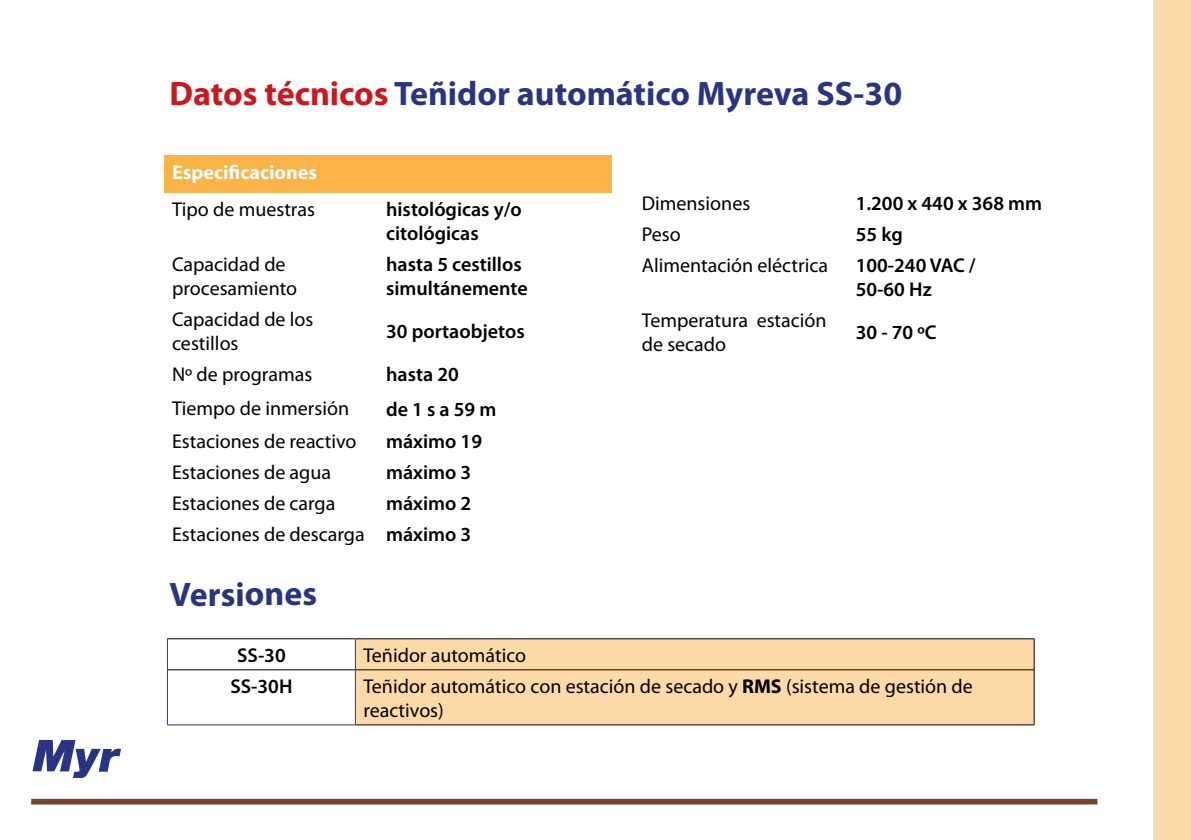
<style>
.page{position:relative;width:1191px;height:840px;background:#fff}
.page>*{position:absolute;margin:0;border:0;box-sizing:border-box;transform-origin:0 0}
.t1{font:700 34px "Myriad Pro";color:#283583}
.t2{font:20px/24px "Myriad Pro";color:#000}
.t3{font:600 20px/24px "Myriad Pro";color:#000}
.t4{font:700 20px "Myriad Pro";color:#fff}
.s1{color:#cd171a}
.s2{font-weight:600}
.s3{font-weight:700}
</style>
<div class="page">
<svg style="left:32px;top:739px;width:89px;height:38px"></svg>
<div style="left:31px;top:798px;width:1066px;height:6px;background:#7a422a"></div>
<div style="left:164px;top:155px;width:447px;height:38px;background:#f9b347"></div>
<div style="left:356px;top:639px;width:677px;height:85px;background:#fedaa9"></div>
<hr style="left:355px;top:638px;width:679px;height:1px;background:#000">
<hr style="left:1033px;top:638px;width:1px;height:31px;background:#000">
<hr style="left:355px;top:669px;width:679px;height:1px;background:#000">
<hr style="left:1033px;top:669px;width:1px;height:55px;background:#000">
<hr style="left:356px;top:724px;width:678px;height:1px;background:#000">
<hr style="left:167px;top:638px;width:188px;height:1px;background:#000">
<hr style="left:168px;top:669px;width:187px;height:1px;background:#000">
<hr style="left:167px;top:638px;width:1px;height:31px;background:#283583">
<hr style="left:355px;top:638px;width:1px;height:31px;background:#283583">
<hr style="left:167px;top:669px;width:1px;height:55px;background:#283583">
<hr style="left:355px;top:669px;width:1px;height:55px;background:#283583">
<hr style="left:167px;top:724px;width:189px;height:1px;background:#283583">
<div style="left:1153px;top:0;width:38px;height:839px;background:#fedaa9"></div>
<h1 class="t1" style="left:169px;top:74px;width:734px"><span class="s1">Datos técnicos</span> Teñidor automático Myreva SS-30</h1>
<p class="t4" style="left:172px;top:160px;width:146px">Especificaciones</p>
<p class="t2" style="left:172px;top:197px;width:144px">Tipo de muestras</p>
<p class="t3" style="left:386px;top:197px;width:137px">histológicas y/o citológicas</p>
<p class="t2" style="left:172px;top:252px;width:126px">Capacidad de procesamiento</p>
<p class="t3" style="left:386px;top:252px;width:143px">hasta 5 cestillos simultánemente</p>
<p class="t2" style="left:172px;top:307px;width:143px">Capacidad de los cestillos</p>
<p class="t3" style="left:386px;top:319px;width:140px">30 portaobjetos</p>
<p class="t2" style="left:172px;top:362px;width:142px">Nº de programas</p>
<p class="t3" style="left:386px;top:362px;width:74px">hasta 20</p>
<p class="t2" style="left:172px;top:396px;width:178px">Tiempo de inmersión</p>
<p class="t3" style="left:386px;top:397px;width:112px">de 1 s a 59 m</p>
<p class="t2" style="left:172px;top:429px;width:186px">Estaciones de reactivo</p>
<p class="t3" style="left:386px;top:429px;width:97px">máximo 19</p>
<p class="t2" style="left:172px;top:460px;width:160px">Estaciones de agua</p>
<p class="t3" style="left:386px;top:460px;width:87px">máximo 3</p>
<p class="t2" style="left:172px;top:491px;width:165px">Estaciones de carga</p>
<p class="t2" style="left:172px;top:488px;width:301px;line-height:31px;text-align:right"><span class="s2">máximo 2<br></span>Estaciones de descarga <span class="s2">máximo 3</span></p>
<h1 class="t1" style="left:170px;top:574px;width:149px">Versiones</h1>
<p class="t2" style="left:642px;top:191px;width:110px">Dimensiones</p>
<p class="t3" style="left:855px;top:191px;width:188px">1.200 x 440 x 368 mm</p>
<p class="t2" style="left:642px;top:222px;width:41px">Peso</p>
<p class="t3" style="left:855px;top:222px;width:49px">55 kg</p>
<p class="t2" style="left:642px;top:253px;width:188px">Alimentación eléctrica</p>
<p class="t3" style="left:855px;top:253px;width:121px">100-240 VAC /<br>50-60 Hz</p>
<p class="t2" style="left:642px;top:308px;width:186px">Temperatura estación de secado</p>
<p class="t3" style="left:855px;top:320px;width:82px">30 - 70 ºC</p>
<p class="t3" style="left:237px;top:643px;width:50px">SS-30</p>
<p class="t2" style="left:363px;top:643px;width:164px">Teñidor automático</p>
<p class="t3" style="left:230px;top:674px;width:64px">SS-30H</p>
<p class="t2" style="left:363px;top:674px;width:611px">Teñidor automático con estación de secado y <span class="s3">RMS</span> (sistema de gestión de reactivos)</p>
</div>
